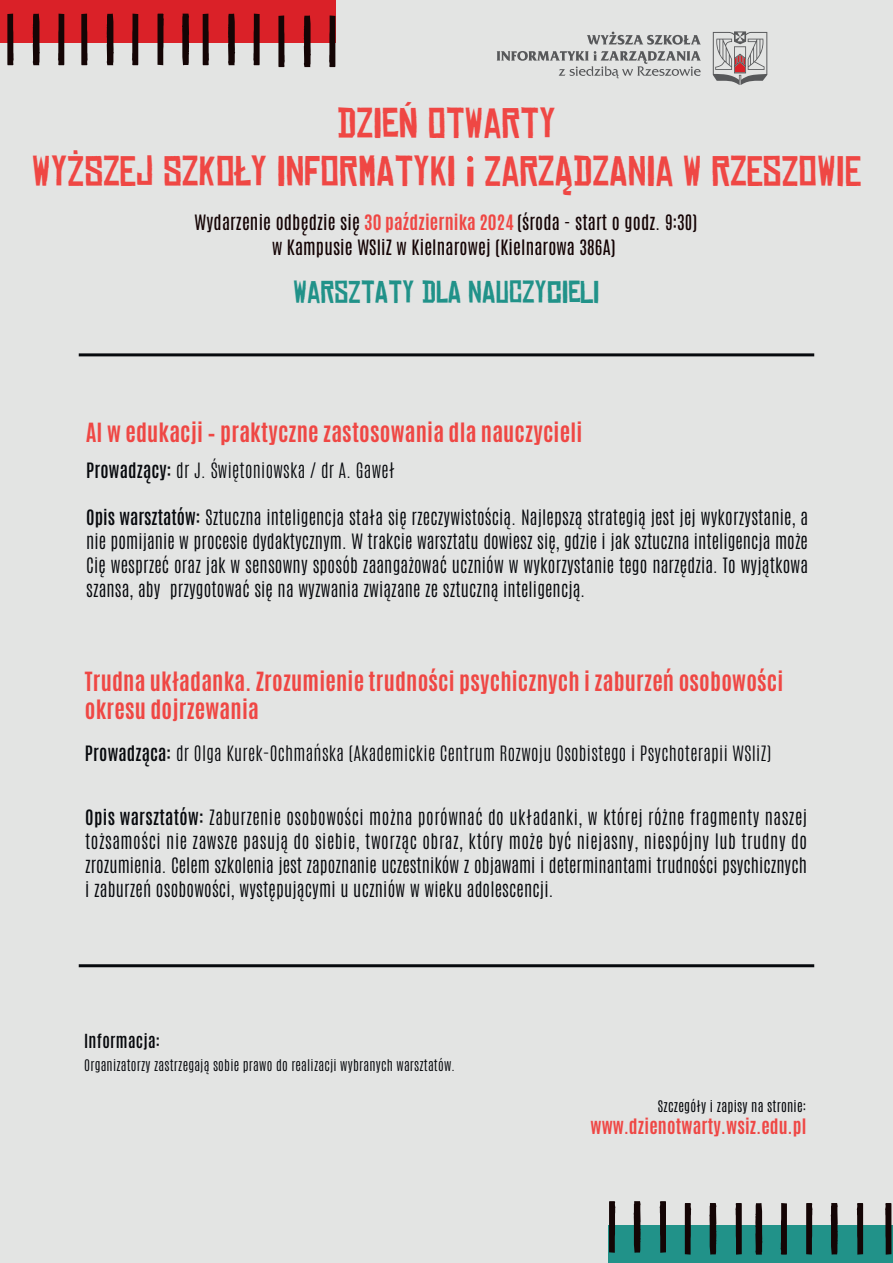
<style>
.page{position:relative;width:893px;height:1263px;background:#e3e4e3}
.page>*{position:absolute;margin:0;border:0;box-sizing:border-box;transform-origin:0 0}
.t1{font:40.5px/48.6px "Chinese Rocks Rg";color:#ef4744;text-align:center}
.t2{font:30px "Chinese Rocks Rg";color:#219289}
.t3{font:700 22.5px/28.5px "Antonio";letter-spacing:.01em;color:#ef4744}
.t4{font:200 18px/24px "Antonio";letter-spacing:.01em;color:#07090d;text-align:justify}
.t5{font:100 18px "Antonio";letter-spacing:.02em;color:#07090d}
.t6{font:18px/25.5px "Antonio";letter-spacing:.01em;color:#140304;text-align:center}
.t7{font:700 18px "Antonio";letter-spacing:.01em;color:#ef4745}
.t8{font:600 16.5px "Antonio";letter-spacing:.02em;color:#07090d}
.t9{font:200 13.5px "Antonio";letter-spacing:.02em;color:#07090d}
.t10{font:300 13.5px "Antonio";letter-spacing:.02em;color:#07090d}
.s1{font-weight:700;color:#ef4744}
.s2{font-weight:600}
</style>
<div class="page">
<div style="left:609px;top:1225px;width:284px;height:38px;background:#219289"></div>
<svg style="left:735px;top:1203px;width:7px;height:51px"></svg>
<svg style="left:709px;top:1203px;width:7px;height:51px"></svg>
<svg style="left:685px;top:1203px;width:6px;height:51px"></svg>
<svg style="left:755px;top:1203px;width:7px;height:51px"></svg>
<svg style="left:780px;top:1203px;width:7px;height:51px"></svg>
<svg style="left:857px;top:1203px;width:6px;height:51px"></svg>
<svg style="left:885px;top:1203px;width:6px;height:51px"></svg>
<svg style="left:831px;top:1203px;width:7px;height:51px"></svg>
<svg style="left:806px;top:1203px;width:7px;height:51px"></svg>
<svg style="left:659px;top:1201px;width:7px;height:52px"></svg>
<svg style="left:633px;top:1201px;width:8px;height:52px"></svg>
<svg style="left:609px;top:1201px;width:6px;height:52px"></svg>
<div style="left:0;top:0;width:335px;height:43px;background:#da2128"></div>
<svg style="left:203px;top:14px;width:6px;height:51px"></svg>
<svg style="left:228px;top:14px;width:7px;height:51px"></svg>
<svg style="left:253px;top:14px;width:7px;height:51px"></svg>
<svg style="left:182px;top:14px;width:7px;height:51px"></svg>
<svg style="left:158px;top:14px;width:6px;height:51px"></svg>
<svg style="left:7px;top:14px;width:131px;height:51px"></svg>
<svg style="left:278px;top:15px;width:7px;height:52px"></svg>
<svg style="left:304px;top:15px;width:7px;height:52px"></svg>
<svg style="left:329px;top:15px;width:6px;height:52px"></svg>
<svg style="left:713px;top:31px;width:54px;height:54px"></svg>
<svg style="left:587px;top:32px;width:114px;height:13px"></svg>
<svg style="left:497px;top:51px;width:204px;height:27px"></svg>
<hr style="left:79px;top:353px;width:735px;height:3px;background:#07090d">
<hr style="left:79px;top:964px;width:735px;height:3px;background:#07090d">
<svg style="left:467px;top:156px;width:6px;height:31px"></svg>
<h1 class="t1" style="left:32px;top:100px;width:831px">DZIEŃ OTWARTY<br>WYŻSZEJ SZKOŁY INFORMATYKI ZARZĄDZANIA W RZESZOWIE</h1>
<p class="t6" style="left:195px;top:210px;width:504px">Wydarzenie odbędzie się <span class="s1">30 października 2024</span> (środa - start o godz. 9:30) w Kampusie WSIiZ w Kielnarowej (Kielnarowa 386A)</p>
<h2 class="t2" style="left:293px;top:276px;width:308px">WARSZTATY DLA NAUCZYCIELI</h2>
<p class="t3" style="left:86px;top:419px;width:498px">AI w edukacji – praktyczne zastosowania dla nauczycieli</p>
<p class="t5" style="left:86px;top:458px;width:310px"><span class="s2">Prowadzący:</span> dr J. Świętoniowska / dr A. Gaweł</p>
<p class="t4" style="left:86px;top:505px;width:723px"><span class="s2">Opis warsztatów:</span> Sztuczna inteligencja stała się rzeczywistością. Najlepszą strategią jest jej wykorzystanie, a nie pomijanie w procesie dydaktycznym. W trakcie warsztatu dowiesz się, gdzie i jak sztuczna inteligencja może Cię wesprzeć oraz jak w sensowny sposób zaangażować uczniów w wykorzystanie tego narzędzia. To wyjątkowa szansa, aby przygotować się na wyzwania związane ze sztuczną inteligencją.</p>
<p class="t3" style="left:85px;top:667px;width:700px">Trudna układanka. Zrozumienie trudności psychicznych i zaburzeń osobowości okresu dojrzewania</p>
<p class="t5" style="left:85px;top:740px;width:688px"><span class="s2">Prowadząca:</span> dr Olga Kurek-Ochmańska (Akademickie Centrum Rozwoju Osobistego i Psychoterapii WSIiZ)</p>
<p class="t4" style="left:85px;top:805px;width:723px"><span class="s2">Opis warsztatów:</span> Zaburzenie osobowości można porównać do układanki, w której różne fragmenty naszej tożsamości nie zawsze pasują do siebie, tworząc obraz, który może być niejasny, niespójny lub trudny do zrozumienia. Celem szkolenia jest zapoznanie uczestników z objawami i determinantami trudności psychicznych i zaburzeń osobowości, występującymi u uczniów w wieku adolescencji.</p>
<p class="t8" style="left:84px;top:1029px;width:77px">Informacja:</p>
<p class="t9" style="left:84px;top:1056px;width:372px">Organizatorzy zastrzegają sobie prawo do realizacji wybranych warsztatów.</p>
<p class="t10" style="left:658px;top:1096px;width:150px">SZCZEGÓŁY I ZAPISY NA STRONIE:</p>
<p class="t7" style="left:590px;top:1113px;width:217px">www.dzienotwarty.wsiz.edu.pl</p>
</div>
